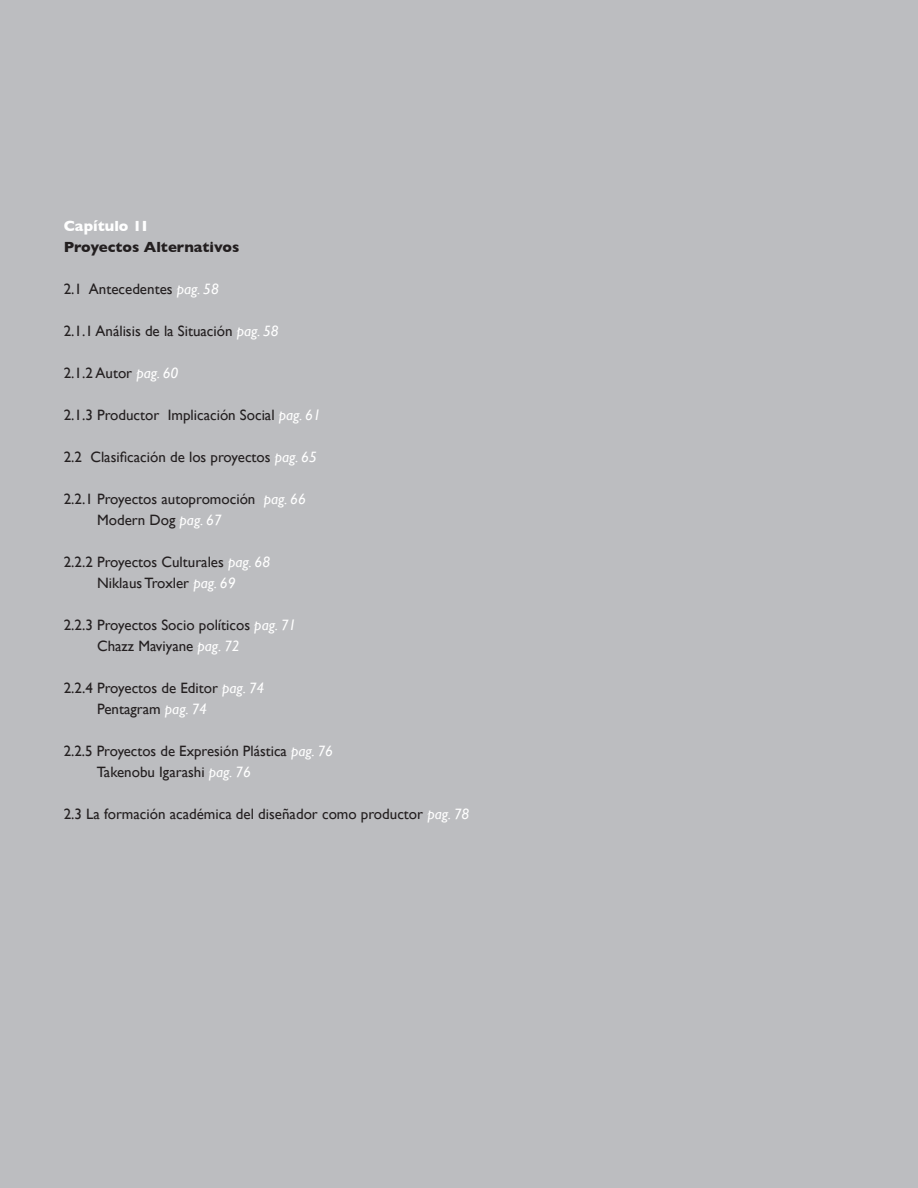
<style>
.page{position:relative;width:918px;height:1188px;background:#fff}
.page>*{position:absolute;margin:0;border:0;box-sizing:border-box;transform-origin:0 0}
.t1{font:15px/21px "Gill Sans";color:#231f20}
.t2{font:700 15px "Gill Sans";color:#231f20}
.t3{font:700 15px "Gill Sans";color:#fff}
.s1{font-style:italic;color:#fff}
</style>
<div class="page">
<div style="left:0;top:1px;width:918px;height:1187px;background:#bcbdc0"></div>
<p class="t3" style="left:64px;top:217px;width:85px">Capítulo 1I</p>
<p class="t2" style="left:64px;top:238px;width:177px">Proyectos Alternativos</p>
<p class="t1" style="left:64px;top:278px;width:157px">2.1 Antecedentes <span class="s1">pag. 58</span></p>
<p class="t1" style="left:64px;top:320px;width:216px">2.1.1 Análisis de la Situación <span class="s1">pag. 58</span></p>
<p class="t1" style="left:64px;top:362px;width:116px">2.1.2 Autor <span class="s1">pag. 60</span></p>
<p class="t1" style="left:64px;top:404px;width:259px">2.1.3 Productor Implicación Social <span class="s1">pag. 61</span></p>
<p class="t1" style="left:64px;top:446px;width:255px">2.2 Clasificación de los proyectos <span class="s1">pag. 65</span></p>
<p class="t1" style="left:97px;top:488px;width:210px;text-indent:-33px">2.2.1 Proyectos autopromoción <span class="s1">pag. 66<br></span>Modern Dog <span class="s1">pag. 67</span></p>
<p class="t1" style="left:64px;top:551px;width:208px;text-align:center">2.2.2 Proyectos Culturales <span class="s1">pag. 68<br></span>Niklaus Troxler <span class="s1">pag. 69</span></p>
<p class="t1" style="left:97px;top:614px;width:201px;text-indent:-33px">2.2.3 Proyectos Socio políticos <span class="s1">pag. 71<br></span>Chazz Maviyane <span class="s1">pag. 72</span></p>
<p class="t1" style="left:97px;top:677px;width:169px;text-indent:-33px">2.2.4 Proyectos de Editor <span class="s1">pag. 74<br></span>Pentagram <span class="s1">pag. 74</span></p>
<p class="t1" style="left:97px;top:740px;width:238px;text-indent:-33px">2.2.5 Proyectos de Expresión Plástica <span class="s1">pag. 76<br></span>Takenobu Igarashi <span class="s1">pag. 76</span></p>
<p class="t1" style="left:64px;top:803px;width:407px">2.3 La formación académica del diseñador como productor <span class="s1">pag. 78</span></p>
</div>
